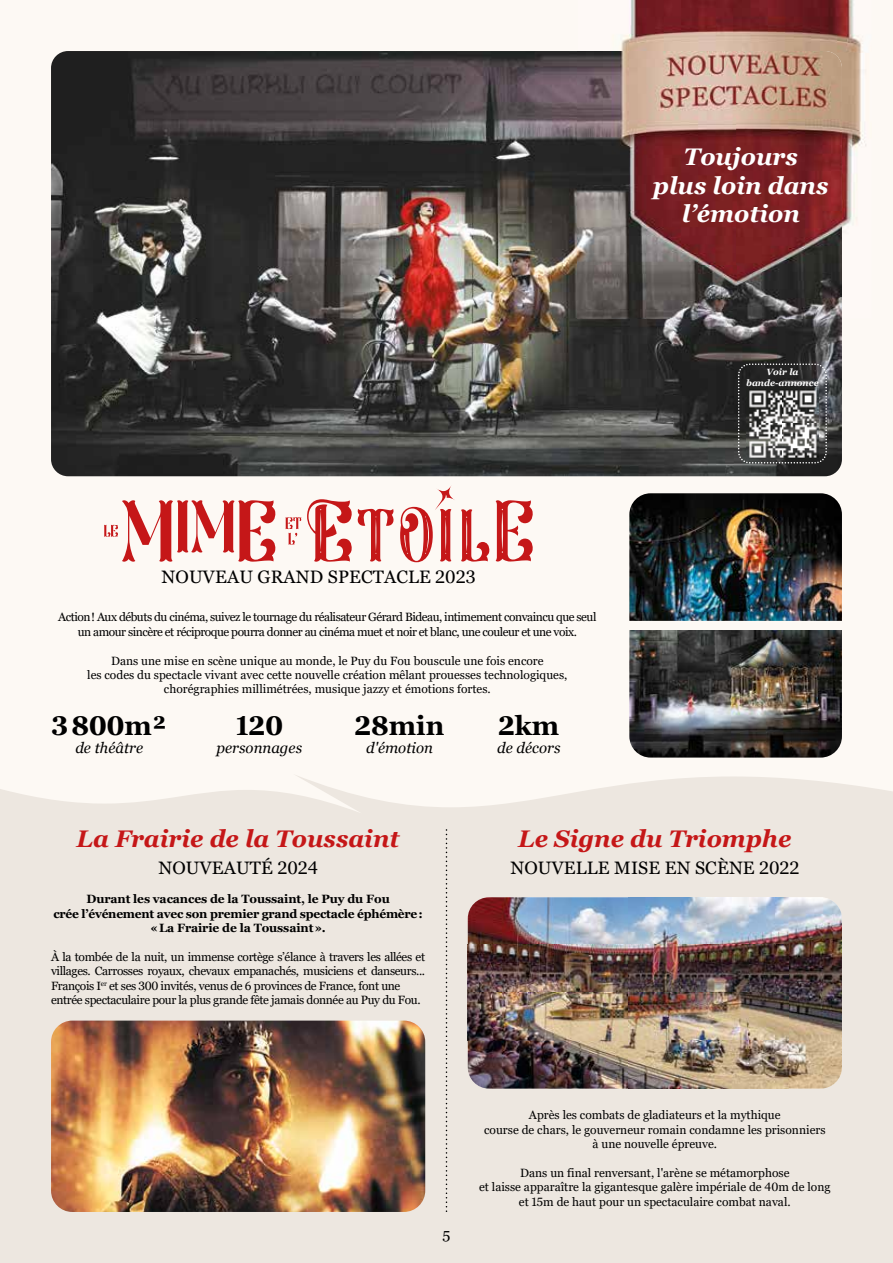
<style>
.page{position:relative;width:893px;height:1263px;background:#fdf9f4}
.page>*{position:absolute;margin:0;border:0;box-sizing:border-box;transform-origin:0 0}
.t1{font:700 27px "Georgia";color:#000}
.t2{font:italic 700 24px "Georgia";color:#c51718}
.t3{font:italic 700 24px/28.8px "Georgia";color:#fff;text-align:center}
.t4{font:18px "Georgia";letter-spacing:.01em;color:#000}
.t5{font:italic 15px "Georgia";color:#000}
.t6{font:15px "Georgia";color:#000}
.t7{font:12px/14.4px "Georgia";color:#000;text-align:center}
.t8{font:12px/14.4px "Georgia";letter-spacing:-.03em;color:#000}
.t9{font:12px/14.4px "Georgia";letter-spacing:-.04em;color:#000;text-align:center}
.t10{font:700 12px/14.4px "Georgia";letter-spacing:-.01em;color:#000;text-align:center}
.t11{font:italic 700 9px/10.8px "Georgia";color:#fff;text-align:center}
</style>
<div class="page">
<div style="left:0;top:775px;width:893px;height:488px;background:#ede7e0"></div>
<img style="left:51px;top:51px;width:791px;height:425px">
<img style="left:621px;top:0;width:241px;height:53px">
<img style="left:842px;top:53px;width:24px;height:175px">
<img style="left:578px;top:51px;width:264px;height:268px">
<svg style="left:738px;top:363px;width:89px;height:100px;background:#686867"></svg>
<img style="left:629px;top:493px;width:213px;height:128px">
<svg style="left:104px;top:500px;width:172px;height:62px"></svg>
<svg style="left:461px;top:509px;width:29px;height:53px"></svg>
<svg style="left:496px;top:500px;width:37px;height:61px"></svg>
<svg style="left:285px;top:486px;width:170px;height:76px"></svg>
<img style="left:51px;top:1020px;width:374px;height:192px">
<svg style="left:446px;top:829px;width:1px;height:383px"></svg>
<img style="left:629px;top:630px;width:213px;height:127px">
<img style="left:468px;top:897px;width:374px;height:192px">
<h2 class="t3" style="left:653px;top:142px;width:177px">Toujours<br>plus loin dans l’émotion</h2>
<h3 class="t4" style="left:162px;top:566px;width:316px">NOUVEAU GRAND SPECTACLE 2023</h3>
<p class="t9" style="left:58px;top:610px;width:540px">Action ! Aux débuts du cinéma, suivez le tournage du réalisateur Gérard Bideau, intimement convaincu que seul un amour sincère et réciproque pourra donner au cinéma muet et noir et blanc, une couleur et une voix.</p>
<p class="t7" style="left:87px;top:653px;width:482px">Dans une mise en scène unique au monde, le Puy du Fou bouscule une fois encore<br>les codes du spectacle vivant avec cette nouvelle création mêlant prouesses technologiques, chorégraphies millimétrées, musique jazzy et émotions fortes.</p>
<h1 class="t1" style="left:355px;top:708px;width:91px">28min</h1>
<p class="t5" style="left:366px;top:738px;width:68px">d'émotion</p>
<h1 class="t1" style="left:498px;top:708px;width:62px">2km</h1>
<p class="t5" style="left:497px;top:738px;width:65px">de décors</p>
<h1 class="t1" style="left:52px;top:708px;width:116px">3 800m²</h1>
<p class="t5" style="left:75px;top:738px;width:69px">de théâtre</p>
<h1 class="t1" style="left:236px;top:708px;width:49px">120</h1>
<p class="t5" style="left:216px;top:738px;width:87px">personnages</p>
<p class="t11" style="left:746px;top:366px;width:74px">Voir la bande-annonce</p>
<h2 class="t2" style="left:77px;top:823px;width:324px">La Frairie de la Toussaint</h2>
<h3 class="t4" style="left:158px;top:857px;width:161px">NOUVEAUTÉ 2024</h3>
<p class="t10" style="left:53px;top:892px;width:371px">Durant les vacances de la Toussaint, le Puy du Fou<br>crée l’événement avec son premier grand spectacle éphémère : « La Frairie de la Toussaint ».</p>
<p class="t8" style="left:51px;top:950px;width:376px">À la tombée de la nuit, un immense cortège s’élance à travers les allées et villages. Carrosses royaux, chevaux empanachés, musiciens et danseurs...<br>François I<sup>er</sup> et ses 300 invités, venus de 6 provinces de France, font une entrée spectaculaire pour la plus grande fête jamais donnée au Puy du Fou.</p>
<h2 class="t2" style="left:518px;top:823px;width:275px">Le Signe du Triomphe</h2>
<h3 class="t4" style="left:510px;top:857px;width:291px">NOUVELLE MISE EN SCÈNE 2022</h3>
<p class="t6" style="left:442px;top:1224px;width:9px">5</p>
<p class="t7" style="left:484px;top:1108px;width:343px">Après les combats de gladiateurs et la mythique<br>course de chars, le gouverneur romain condamne les prisonniers à une nouvelle épreuve.</p>
<p class="t7" style="left:479px;top:1166px;width:353px">Dans un final renversant, l'arène se métamorphose<br>et laisse apparaître la gigantesque galère impériale de 40m de long et 15m de haut pour un spectaculaire combat naval.</p>
</div>
